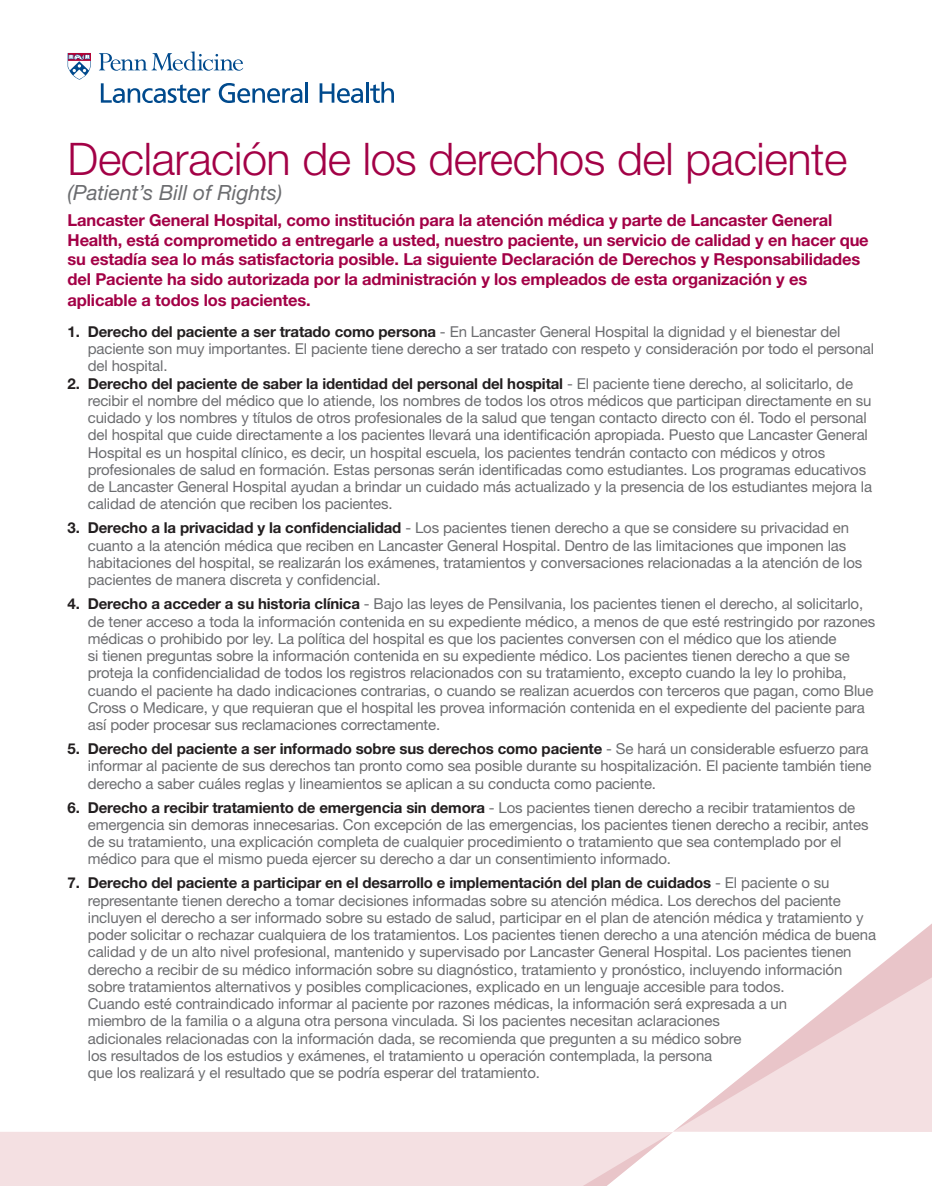
<style>
.page{position:relative;width:932px;height:1186px;background:#fff}
.page>*{position:absolute;margin:0;border:0;box-sizing:border-box;transform-origin:0 0}
.t1{font:300 45px "Helvetica Neue LT Std";letter-spacing:-.01em;color:#a30146}
.t2{font:italic 21px "Helvetica Neue LT Std";color:#6c6d70}
.t3{font:700 16.5px/19.5px "Helvetica Neue LT Std";letter-spacing:-.01em;color:#a30146}
.t4{font:15px/17.2px "Helvetica Neue LT Std";letter-spacing:-.01em;color:#6c6d70}
.s1{font-weight:700;color:#231f20}
</style>
<div class="page">
<svg style="left:101px;top:83px;width:109px;height:20px"></svg>
<svg style="left:219px;top:83px;width:83px;height:20px"></svg>
<hr style="left:305px;top:82px;width:3px;height:21px;background:#004a8d">
<svg style="left:319px;top:83px;width:44px;height:20px"></svg>
<hr style="left:366px;top:82px;width:3px;height:21px;background:#004a8d">
<svg style="left:370px;top:82px;width:24px;height:21px"></svg>
<svg style="left:68px;top:53px;width:23px;height:27px"></svg>
<svg style="left:99px;top:51px;width:144px;height:20px"></svg>
<svg style="left:673px;top:923px;width:259px;height:209px"></svg>
<div style="left:0;top:1132px;width:673px;height:54px;background:#f4e0e2"></div>
<p class="t1" style="left:68px;top:131px;width:781px">Declaración de los derechos del paciente</p>
<p class="t2" style="left:68px;top:180px;width:216px">(Patient’s Bill of Rights)</p>
<p class="t3" style="left:68px;top:210px;width:802px">Lancaster General Hospital, como institución para la atención médica y parte de Lancaster General Health, está comprometido a entregarle a usted, nuestro paciente, un servicio de calidad y en hacer que su estadía sea lo más satisfactoria posible. La siguiente Declaración de Derechos y Responsabilidades del Paciente ha sido autorizada por la administración y los empleados de esta organización y es</p>
<p class="t3" style="left:68px;top:290px;width:244px">aplicable a todos los pacientes.</p>
<p class="t4" style="left:88px;top:323px;width:787px;text-indent:-20px"><span class="s1">1. Derecho del paciente a ser tratado como persona</span> - En Lancaster General Hospital la dignidad y el bienestar del paciente son muy importantes. El paciente tiene derecho a ser tratado con respeto y consideración por todo el personal del hospital.</p>
<p class="t4" style="left:88px;top:374px;width:785px;text-indent:-20px"><span class="s1">2. Derecho del paciente de saber la identidad del personal del hospital</span> - El paciente tiene derecho, al solicitarlo, de recibir el nombre del médico que lo atiende, los nombres de todos los otros médicos que participan directamente en su cuidado y los nombres y títulos de otros profesionales de la salud que tengan contacto directo con él. Todo el personal del hospital que cuide directamente a los pacientes llevará una identificación apropiada. Puesto que Lancaster General Hospital es un hospital clínico, es decir, un hospital escuela, los pacientes tendrán contacto con médicos y otros profesionales de salud en formación. Estas personas serán identificadas como estudiantes. Los programas educativos de Lancaster General Hospital ayudan a brindar un cuidado más actualizado y la presencia de los estudiantes mejora la calidad de atención que reciben los pacientes.</p>
<p class="t4" style="left:88px;top:519px;width:776px;text-indent:-20px"><span class="s1">3. Derecho a la privacidad y la confidencialidad</span> - Los pacientes tienen derecho a que se considere su privacidad en cuanto a la atención médica que reciben en Lancaster General Hospital. Dentro de las limitaciones que imponen las habitaciones del hospital, se realizarán los exámenes, tratamientos y conversaciones relacionadas a la atención de los pacientes de manera discreta y confidencial.</p>
<p class="t4" style="left:88px;top:595px;width:789px;text-indent:-20px"><span class="s1">4. Derecho a acceder a su historia clínica</span> - Bajo las leyes de Pensilvania, los pacientes tienen el derecho, al solicitarlo, de tener acceso a toda la información contenida en su expediente médico, a menos de que esté restringido por razones médicas o prohibido por ley. La política del hospital es que los pacientes conversen con el médico que los atiende<br>si tienen preguntas sobre la información contenida en su expediente médico. Los pacientes tienen derecho a que se proteja la confidencialidad de todos los registros relacionados con su tratamiento, excepto cuando la ley lo prohiba, cuando el paciente ha dado indicaciones contrarias, o cuando se realizan acuerdos con terceros que pagan, como Blue Cross o Medicare, y que requieran que el hospital les provea información contenida en el expediente del paciente para así poder procesar sus reclamaciones correctamente.</p>
<p class="t4" style="left:88px;top:740px;width:785px;text-indent:-20px"><span class="s1">5. Derecho del paciente a ser informado sobre sus derechos como paciente</span> - Se hará un considerable esfuerzo para informar al paciente de sus derechos tan pronto como sea posible durante su hospitalización. El paciente también tiene derecho a saber cuáles reglas y lineamientos se aplican a su conducta como paciente.</p>
<p class="t4" style="left:88px;top:798px;width:782px;text-indent:-20px"><span class="s1">6. Derecho a recibir tratamiento de emergencia sin demora</span> - Los pacientes tienen derecho a recibir tratamientos de emergencia sin demoras innecesarias. Con excepción de las emergencias, los pacientes tienen derecho a recibir, antes de su tratamiento, una explicación completa de cualquier procedimiento o tratamiento que sea contemplado por el médico para que el mismo pueda ejercer su derecho a dar un consentimiento informado.</p>
<p class="t4" style="left:88px;top:874px;width:789px;text-indent:-20px"><span class="s1">7. Derecho del paciente a participar en el desarrollo e implementación del plan de cuidados</span> - El paciente o su representante tienen derecho a tomar decisiones informadas sobre su atención médica. Los derechos del paciente incluyen el derecho a ser informado sobre su estado de salud, participar en el plan de atención médica y tratamiento y poder solicitar o rechazar cualquiera de los tratamientos. Los pacientes tienen derecho a una atención médica de buena calidad y de un alto nivel profesional, mantenido y supervisado por Lancaster General Hospital. Los pacientes tienen derecho a recibir de su médico información sobre su diagnóstico, tratamiento y pronóstico, incluyendo información sobre tratamientos alternativos y posibles complicaciones, explicado en un lenguaje accesible para todos.<br>Cuando esté contraindicado informar al paciente por razones médicas, la información será expresada a un<br>miembro de la familia o a alguna otra persona vinculada. Si los pacientes necesitan aclaraciones<br>adicionales relacionadas con la información dada, se recomienda que pregunten a su médico sobre<br>los resultados de los estudios y exámenes, el tratamiento u operación contemplada, la persona<br>que los realizará y el resultado que se podría esperar del tratamiento.</p>
</div>
